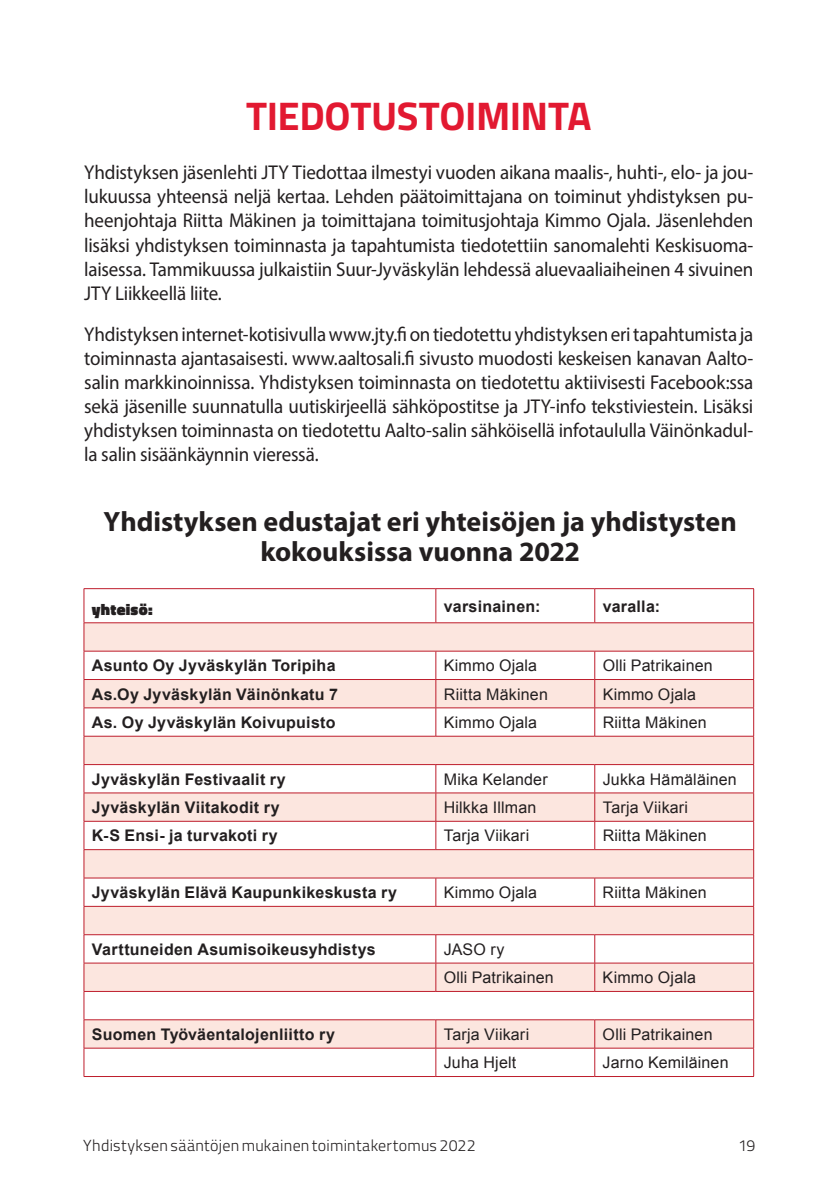
<style>
.page{position:relative;width:840px;height:1191px;background:#fff}
.page>*{position:absolute;margin:0;border:0;box-sizing:border-box;transform-origin:0 0}
.t1{font:700 40px "Titillium Web";letter-spacing:-.01em;color:#e21931}
.t2{font:700 28px/30px "Myriad Pro";color:#231f20;text-align:center}
.t3{font:20px/24px "Myriad Pro";letter-spacing:-.01em;color:#231f20;text-align:justify;scale:.95 1}
.t4{font:700 16px "Arial";letter-spacing:.015em;color:#231f20}
.t5{font:16px/28.4px "Arial";letter-spacing:.01em;color:#231f20}
.t6{font:300 16px "Titillium Web";letter-spacing:.015em;color:#231f20}
.t7{font:900 16px "Titillium Web";letter-spacing:.015em;color:#231f20}
</style>
<div class="page">
<svg style="left:85px;top:623px;width:668px;height:424px;fill:#fce6df"></svg>
<hr style="left:84px;top:588px;width:351px;height:1px;background:#be1d2c">
<hr style="left:84px;top:589px;width:1px;height:33px;background:#be1d2c">
<hr style="left:435px;top:588px;width:159px;height:1px;background:#be1d2c">
<hr style="left:435px;top:589px;width:1px;height:33px;background:#be1d2c">
<hr style="left:594px;top:588px;width:159px;height:1px;background:#be1d2c">
<hr style="left:594px;top:589px;width:1px;height:33px;background:#be1d2c">
<hr style="left:753px;top:589px;width:1px;height:33px;background:#be1d2c">
<hr style="left:84px;top:622px;width:351px;height:1px;background:#be1d2c">
<hr style="left:435px;top:622px;width:159px;height:1px;background:#be1d2c">
<hr style="left:594px;top:622px;width:159px;height:1px;background:#be1d2c">
<hr style="left:84px;top:651px;width:351px;height:1px;background:#be1d2c">
<hr style="left:435px;top:651px;width:159px;height:1px;background:#be1d2c">
<hr style="left:594px;top:651px;width:159px;height:1px;background:#be1d2c">
<hr style="left:84px;top:679px;width:351px;height:1px;background:#be1d2c">
<hr style="left:435px;top:679px;width:159px;height:1px;background:#be1d2c">
<hr style="left:594px;top:679px;width:159px;height:1px;background:#be1d2c">
<hr style="left:84px;top:707px;width:351px;height:1px;background:#be1d2c">
<hr style="left:435px;top:707px;width:159px;height:1px;background:#be1d2c">
<svg style="left:435px;top:651px;width:1px;height:85px"></svg>
<hr style="left:594px;top:707px;width:159px;height:1px;background:#be1d2c">
<svg style="left:594px;top:651px;width:1px;height:85px"></svg>
<hr style="left:84px;top:736px;width:351px;height:1px;background:#be1d2c">
<hr style="left:435px;top:736px;width:159px;height:1px;background:#be1d2c">
<hr style="left:594px;top:736px;width:159px;height:1px;background:#be1d2c">
<hr style="left:84px;top:764px;width:351px;height:1px;background:#be1d2c">
<hr style="left:435px;top:764px;width:159px;height:1px;background:#be1d2c">
<hr style="left:594px;top:764px;width:159px;height:1px;background:#be1d2c">
<hr style="left:84px;top:792px;width:351px;height:1px;background:#be1d2c">
<hr style="left:435px;top:792px;width:159px;height:1px;background:#be1d2c">
<hr style="left:594px;top:792px;width:159px;height:1px;background:#be1d2c">
<hr style="left:84px;top:821px;width:351px;height:1px;background:#be1d2c">
<hr style="left:435px;top:821px;width:159px;height:1px;background:#be1d2c">
<svg style="left:435px;top:765px;width:1px;height:84px"></svg>
<hr style="left:594px;top:821px;width:159px;height:1px;background:#be1d2c">
<svg style="left:594px;top:765px;width:1px;height:84px"></svg>
<hr style="left:84px;top:849px;width:351px;height:1px;background:#be1d2c">
<hr style="left:435px;top:849px;width:159px;height:1px;background:#be1d2c">
<hr style="left:594px;top:849px;width:159px;height:1px;background:#be1d2c">
<hr style="left:84px;top:877px;width:351px;height:1px;background:#be1d2c">
<hr style="left:435px;top:877px;width:159px;height:1px;background:#be1d2c">
<svg style="left:435px;top:878px;width:1px;height:28px"></svg>
<hr style="left:594px;top:877px;width:159px;height:1px;background:#be1d2c">
<svg style="left:594px;top:878px;width:1px;height:28px"></svg>
<hr style="left:84px;top:906px;width:351px;height:1px;background:#be1d2c">
<hr style="left:435px;top:906px;width:159px;height:1px;background:#be1d2c">
<hr style="left:594px;top:906px;width:159px;height:1px;background:#be1d2c">
<hr style="left:84px;top:934px;width:351px;height:1px;background:#be1d2c">
<hr style="left:435px;top:934px;width:159px;height:1px;background:#be1d2c">
<hr style="left:594px;top:934px;width:159px;height:1px;background:#be1d2c">
<hr style="left:84px;top:962px;width:351px;height:1px;background:#be1d2c">
<hr style="left:435px;top:962px;width:159px;height:1px;background:#be1d2c">
<svg style="left:435px;top:935px;width:1px;height:56px"></svg>
<hr style="left:594px;top:962px;width:159px;height:1px;background:#be1d2c">
<svg style="left:594px;top:935px;width:1px;height:56px"></svg>
<hr style="left:84px;top:991px;width:351px;height:1px;background:#be1d2c">
<hr style="left:435px;top:991px;width:159px;height:1px;background:#be1d2c">
<hr style="left:594px;top:991px;width:159px;height:1px;background:#be1d2c">
<hr style="left:84px;top:1019px;width:351px;height:1px;background:#be1d2c">
<hr style="left:435px;top:1019px;width:159px;height:1px;background:#be1d2c">
<hr style="left:594px;top:1019px;width:159px;height:1px;background:#be1d2c">
<hr style="left:84px;top:1047px;width:351px;height:1px;background:#be1d2c">
<svg style="left:84px;top:623px;width:1px;height:453px"></svg>
<hr style="left:435px;top:1047px;width:159px;height:1px;background:#be1d2c">
<svg style="left:435px;top:1020px;width:1px;height:56px"></svg>
<hr style="left:594px;top:1047px;width:159px;height:1px;background:#be1d2c">
<svg style="left:594px;top:1020px;width:1px;height:56px"></svg>
<svg style="left:753px;top:623px;width:1px;height:453px"></svg>
<hr style="left:84px;top:1076px;width:351px;height:1px;background:#be1d2c">
<hr style="left:435px;top:1076px;width:159px;height:1px;background:#be1d2c">
<hr style="left:594px;top:1076px;width:159px;height:1px;background:#be1d2c">
<h1 class="t1" style="left:246px;top:86px;width:347px">TIEDOTUSTOIMINTA</h1>
<p class="t3" style="left:84px;top:160px;width:705px">Yhdistyksen jäsenlehti JTY Tiedottaa ilmestyi vuoden aikana maalis-, huhti-, elo- ja jou&shy;lukuussa yhteensä neljä kertaa. Lehden päätoimittajana on toiminut yhdistyksen pu&shy;heenjohtaja Riitta Mäkinen ja toimittajana toimitusjohtaja Kimmo Ojala. Jäsenlehden lisäksi yhdistyksen toiminnasta ja tapahtumista tiedotettiin sanomalehti Keskisuoma&shy;laisessa. Tammikuussa julkaistiin Suur-Jyväskylän lehdessä aluevaaliaiheinen 4 sivuinen JTY Liikkeellä liite.</p>
<p class="t3" style="left:84px;top:321px;width:705px">Yhdistyksen internet-kotisivulla www.jty.fi on tiedotettu yhdistyksen eri tapahtumista ja toiminnasta ajantasaisesti. www.aaltosali.fi sivusto muodosti keskeisen kanavan Aalto&shy;salin markkinoinnissa. Yhdistyksen toiminnasta on tiedotettu aktiivisesti Facebook:ssa sekä jäsenille suunnatulla uutiskirjeellä sähköpostitse ja JTY-info tekstiviestein. Lisäksi yhdistyksen toiminnasta on tiedotettu Aalto-salin sähköisellä infotaululla Väinönkadul&shy;la salin sisäänkäynnin vieressä.</p>
<h2 class="t2" style="left:104px;top:506px;width:634px">Yhdistyksen edustajat eri yhteisöjen ja yhdistysten kokouksissa vuonna 2022</h2>
<p class="t7" style="left:92px;top:597px;width:62px">yhteisö:</p>
<p class="t4" style="left:443px;top:595px;width:98px">varsinainen:</p>
<p class="t4" style="left:602px;top:595px;width:59px">varalla:</p>
<p class="t4" style="left:92px;top:655px;width:245px">Asunto Oy Jyväskylän Toripiha</p>
<p class="t5" style="left:443px;top:651px;width:95px">Kimmo Ojala</p>
<p class="t5" style="left:602px;top:651px;width:111px">Olli Patrikainen</p>
<p class="t4" style="left:92px;top:683px;width:247px">As.Oy Jyväskylän Väinönkatu 7</p>
<p class="t5" style="left:443px;top:680px;width:106px">Riitta Mäkinen</p>
<p class="t5" style="left:602px;top:680px;width:95px">Kimmo Ojala</p>
<p class="t4" style="left:92px;top:711px;width:245px">As. Oy Jyväskylän Koivupuisto</p>
<p class="t5" style="left:443px;top:708px;width:95px">Kimmo Ojala</p>
<p class="t5" style="left:602px;top:708px;width:106px">Riitta Mäkinen</p>
<p class="t4" style="left:92px;top:768px;width:195px">Jyväskylän Festivaalit ry</p>
<p class="t5" style="left:443px;top:765px;width:105px">Mika Kelander</p>
<p class="t5" style="left:602px;top:765px;width:135px">Jukka Hämäläinen</p>
<p class="t4" style="left:92px;top:797px;width:189px">Jyväskylän Viitakodit ry</p>
<p class="t5" style="left:443px;top:793px;width:94px">Hilkka Illman</p>
<p class="t5" style="left:602px;top:793px;width:87px">Tarja Viikari</p>
<p class="t4" style="left:92px;top:825px;width:187px">K-S Ensi- ja turvakoti ry</p>
<p class="t5" style="left:443px;top:821px;width:87px">Tarja Viikari</p>
<p class="t5" style="left:602px;top:821px;width:106px">Riitta Mäkinen</p>
<p class="t4" style="left:92px;top:882px;width:306px">Jyväskylän Elävä Kaupunkikeskusta ry</p>
<p class="t5" style="left:443px;top:878px;width:95px">Kimmo Ojala</p>
<p class="t5" style="left:602px;top:878px;width:106px">Riitta Mäkinen</p>
<p class="t4" style="left:92px;top:938px;width:285px">Varttuneiden Asumisoikeusyhdistys</p>
<p class="t5" style="left:443px;top:935px;width:111px">JASO ry<br>Olli Patrikainen</p>
<p class="t5" style="left:602px;top:963px;width:95px">Kimmo Ojala</p>
<p class="t4" style="left:92px;top:1023px;width:244px">Suomen Työväentalojenliitto ry</p>
<p class="t5" style="left:443px;top:1020px;width:87px">Tarja Viikari</p>
<p class="t5" style="left:602px;top:1020px;width:111px">Olli Patrikainen</p>
<p class="t5" style="left:443px;top:1048px;width:74px">Juha Hjelt</p>
<p class="t5" style="left:602px;top:1048px;width:127px">Jarno Kemiläinen</p>
<p class="t6" style="left:83px;top:1134px;width:394px">Yhdistyksen sääntöjen mukainen toimintakertomus 2022</p>
<p class="t6" style="left:737px;top:1134px;width:19px">19</p>
</div>
